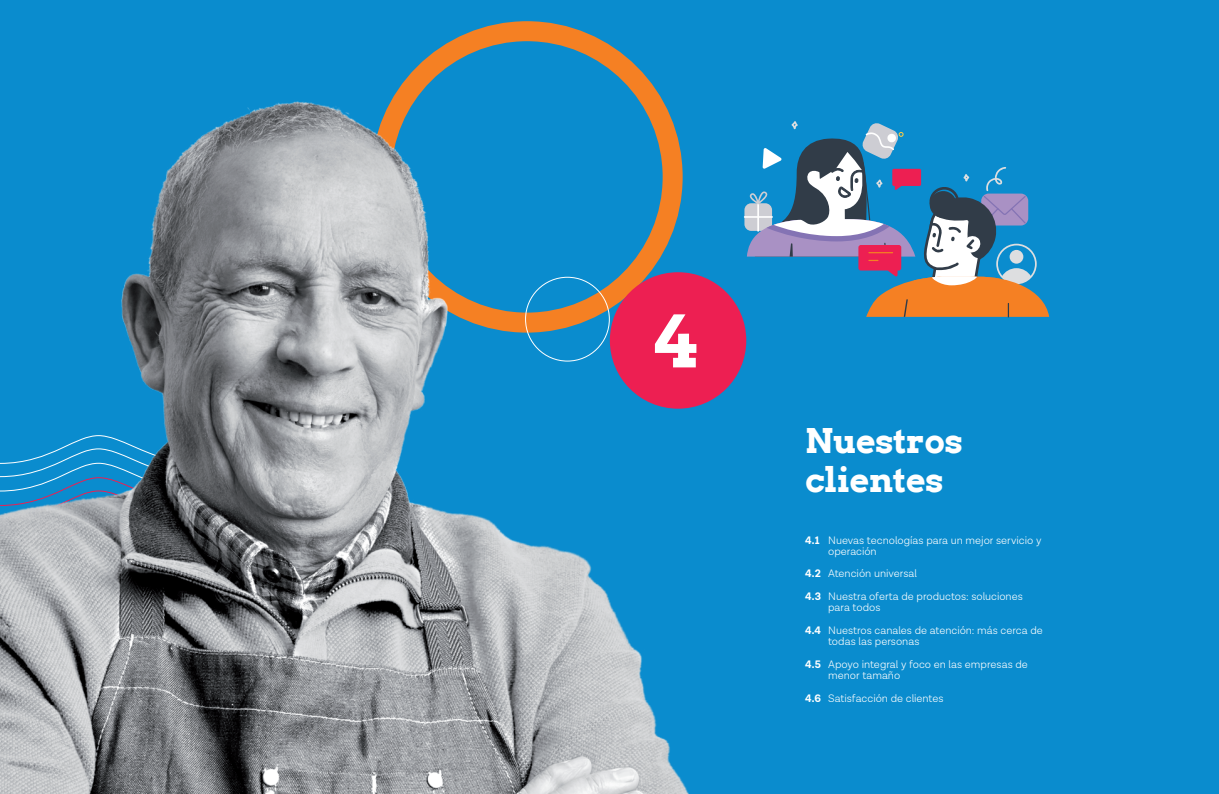
<style>
.page{position:relative;width:1219px;height:794px;background:#0a8cce}
.page>*{position:absolute;margin:0;border:0;box-sizing:border-box;transform-origin:0 0}
.t1{font:700 71.6px "Arvo";color:#fff}
.t2{font:700 34px/39px "Arvo";letter-spacing:-.01em;color:#fff}
.t3{font:300 11px/22.8px "Lota Grotesque";color:#fff}
.s1{font-weight:700}
</style>
<div class="page">
<div style="left:371px;top:21px;width:312px;height:312px;border:20px solid #f58023;border-radius:50%"></div>
<div style="left:610px;top:272px;width:136px;height:137px;background:#ed1f52;border-radius:50%"></div>
<img style="left:0;top:99px;width:688px;height:695px">
<div style="left:744px;top:203px;width:28px;height:28px;background:#cdcdd3;border-radius:7px"></div>
<hr style="left:744px;top:216px;width:29px;height:2px;background:#fff">
<svg style="left:747px;top:121px;width:302px;height:196px"></svg>
<h1 class="t1" style="left:655px;top:296px;width:45px">4</h1>
<h2 class="t2" style="left:805px;top:420px;width:159px">Nuestros clientes</h2>
<p class="t3" style="left:828px;top:534px;width:215px;line-height:11px;text-indent:-23px"><span class="s1">4.1</span> Nuevas tecnologías para un mejor servicio y operación</p>
<p class="t3" style="left:805px;top:562px;width:219px"><span class="s1">4.2</span> Atención universal<br><span class="s1">4.3</span> Nuestra oferta de productos: soluciones</p>
<p class="t3" style="left:805px;top:596px;width:239px;text-indent:23px">para todos<br><span class="s1">4.4</span> Nuestros canales de atención: más cerca de</p>
<p class="t3" style="left:805px;top:630px;width:224px;text-indent:23px">todas las personas<br><span class="s1">4.5</span> Apoyo integral y foco en las empresas de</p>
<p class="t3" style="left:805px;top:664px;width:140px;text-indent:23px">menor tamaño<br><span class="s1">4.6</span> Satisfacción de clientes</p>
</div>
